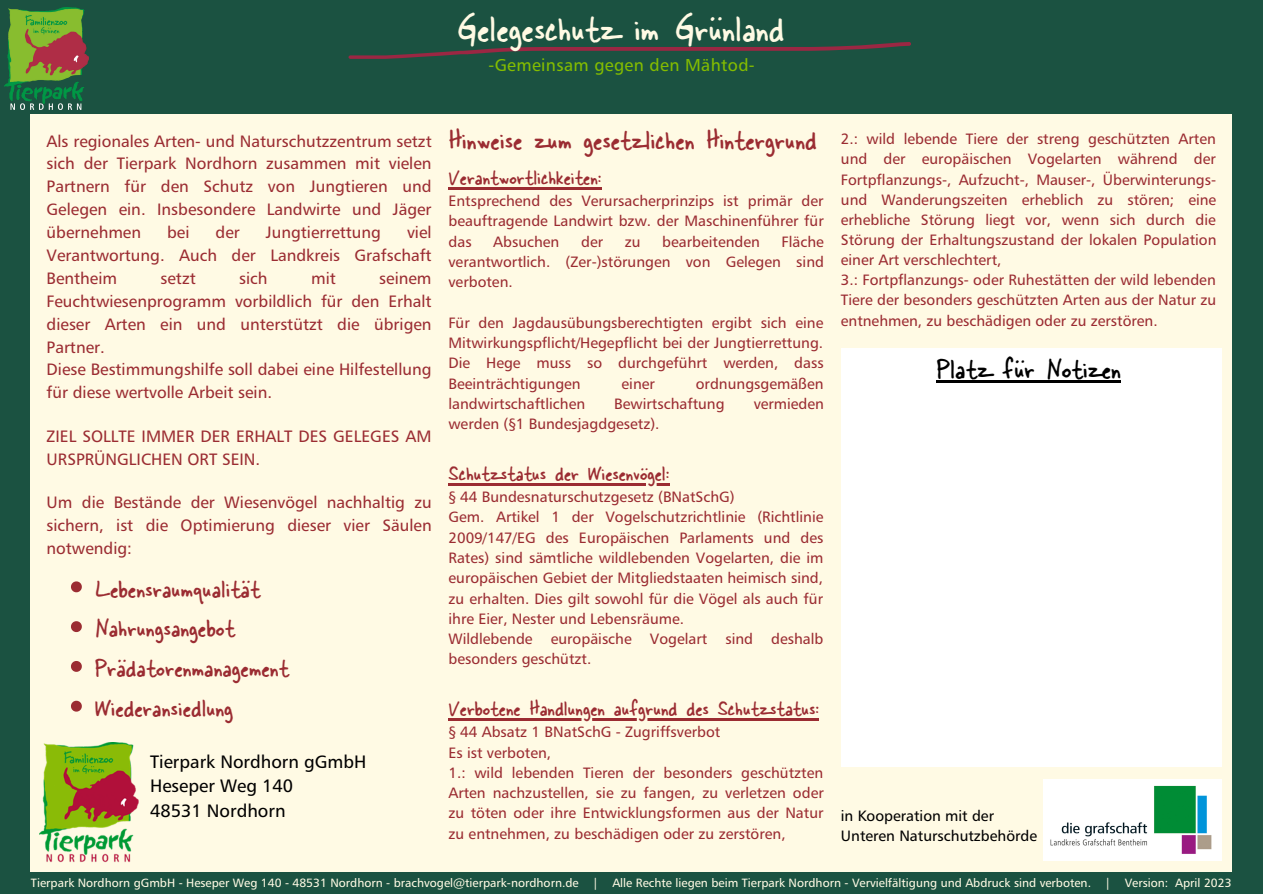
<style>
.page{position:relative;width:1263px;height:894px;background:#fff}
.page>*{position:absolute;margin:0;border:0;box-sizing:border-box;transform-origin:0 0}
.t1{font:42px "Skippy Sharpie";color:#fffae4}
.t2{font:31.5px "Skippy Sharpie";color:#9b2c32}
.t3{font:31.5px "Skippy Sharpie";color:#000}
.t4{font:28.5px/39.8px "Skippy Sharpie";color:#9b2c32}
.t5{font:24px "Skippy Sharpie";color:#9b2c32}
.t6{font:18px/24.8px "Humanist 777 BT Roman B";color:#000}
.t7{font:17.25px "Humanist 777 BT Roman B";letter-spacing:.02em;color:#84bd00}
.t8{font:16.5px/22.8px "Humanist 777 BT Roman B";color:#9b2c32;text-align:justify}
.t9{font:15px/20.2px "Humanist 777 BT Roman B";color:#9b2c32;text-align:justify}
.t10{font:15px/20.2px "Humanist 777 BT Roman B";color:#000}
.t11{font:12px "Humanist 777 BT Roman B";color:#fffae4}
</style>
<div class="page">
<div style="left:0;top:0;width:1263px;height:893px;background:#1b5241"></div>
<img style="left:5px;top:7px;width:84px;height:102px">
<svg style="left:348px;top:42px;width:563px;height:17px"></svg>
<div style="left:30px;top:114px;width:1201px;height:757px;background:#fffae4"></div>
<div style="left:841px;top:348px;width:380px;height:418px;background:#fff"></div>
<img style="left:40px;top:742px;width:99px;height:121px">
<img style="left:1043px;top:779px;width:178px;height:81px">
<hr style="left:448px;top:187px;width:153px;height:2px;background:#9b2c32">
<hr style="left:448px;top:483px;width:221px;height:2px;background:#9b2c32">
<hr style="left:448px;top:718px;width:371px;height:2px;background:#9b2c32">
<hr style="left:937px;top:380px;width:184px;height:3px;background:#000">
<svg style="left:71px;top:581px;width:11px;height:11px"></svg>
<svg style="left:71px;top:621px;width:11px;height:11px"></svg>
<svg style="left:71px;top:661px;width:11px;height:10px"></svg>
<svg style="left:71px;top:700px;width:11px;height:11px"></svg>
<h1 class="t1" style="left:457px;top:-6px;width:329px">Gelegeschutz im Grünland</h1>
<p class="t7" style="left:488px;top:54px;width:268px">-Gemeinsam gegen den Mähtod-</p>
<p class="t8" style="left:47px;top:129px;width:387px">Als regionales Arten- und Naturschutzzentrum setzt sich der Tierpark Nordhorn zusammen mit vielen Partnern für den Schutz von Jungtieren und Gelegen ein. Insbesondere Landwirte und Jäger übernehmen</p>
<p class="t8" style="left:47px;top:220px;width:387px;text-indent:360px">viel Verantwortung. Auch der Landkreis Grafschaft Bentheim</p>
<p class="t8" style="left:167px;top:220px;width:24px">bei</p>
<p class="t8" style="left:216px;top:220px;width:26px">der</p>
<p class="t8" style="left:266px;top:220px;width:117px">Jungtierrettung</p>
<p class="t8" style="left:161px;top:266px;width:37px">setzt</p>
<p class="t8" style="left:239px;top:266px;width:30px">sich</p>
<p class="t8" style="left:311px;top:266px;width:26px">mit</p>
<p class="t8" style="left:47px;top:266px;width:387px;text-align:left;text-indent:333px">seinem Feuchtwiesenprogramm vorbildlich für den Erhalt dieser Arten ein und unterstützt die übrigen Partner.<br>Diese Bestimmungshilfe soll dabei eine Hilfestellung für diese wertvolle Arbeit sein.</p>
<p class="t8" style="left:47px;top:424px;width:386px">ZIEL SOLLTE IMMER DER ERHALT DES GELEGES AM<br>URSPRÜNGLICHEN ORT SEIN.</p>
<p class="t8" style="left:47px;top:490px;width:387px">Um die Bestände der Wiesenvögel nachhaltig zu sichern, ist die Optimierung dieser vier Säulen notwendig:</p>
<h3 class="t4" style="left:95px;top:565px;width:196px">Lebensraumqualität<br>Nahrungsangebot<br>Prädatorenmanagement<br>Wiederansiedlung</h3>
<p class="t6" style="left:150px;top:748px;width:218px">Tierpark Nordhorn gGmbH<br>Heseper Weg 140<br>48531 Nordhorn</p>
<h2 class="t2" style="left:448px;top:114px;width:370px">Hinweise zum gesetzlichen Hintergrund</h2>
<h3 class="t5" style="left:448px;top:157px;width:155px">Verantwortlichkeiten:</h3>
<p class="t9" style="left:448px;top:190px;width:377px">Entsprechend des Verursacherprinzips ist primär der beauftragende Landwirt bzw. der Maschinenführer für das</p>
<p class="t9" style="left:448px;top:231px;width:377px;text-indent:333px">Fläche verantwortlich. (Zer-)störungen von Gelegen sind verboten.</p>
<p class="t9" style="left:448px;top:312px;width:377px">Für den Jagdausübungsberechtigten ergibt sich eine Mitwirkungspflicht/Hegepflicht bei der Jungtierrettung.<br>Die Hege muss so durchgeführt werden, dass Beeinträchtigungen</p>
<p class="t9" style="left:493px;top:231px;width:68px">Absuchen</p>
<p class="t9" style="left:581px;top:231px;width:24px">der</p>
<p class="t9" style="left:625px;top:231px;width:17px">zu</p>
<p class="t9" style="left:662px;top:231px;width:99px">bearbeitenden</p>
<p class="t9" style="left:622px;top:373px;width:35px">einer</p>
<p class="t9" style="left:696px;top:373px;width:129px">ordnungsgemäßen</p>
<p class="t9" style="left:448px;top:393px;width:138px">landwirtschaftlichen</p>
<p class="t9" style="left:614px;top:393px;width:112px">Bewirtschaftung</p>
<p class="t9" style="left:754px;top:393px;width:72px">vermieden</p>
<p class="t9" style="left:448px;top:413px;width:213px">werden (§1 Bundesjagdgesetz).</p>
<h3 class="t5" style="left:448px;top:453px;width:223px">Schutzstatus der Wiesenvögel:</h3>
<p class="t9" style="left:448px;top:486px;width:377px;text-align:left">§ 44 Bundesnaturschutzgesetz (BNatSchG)<br>Gem. Artikel 1 der Vogelschutzrichtlinie (Richtlinie 2009/147/EG des Europäischen Parlaments und des Rates) sind sämtliche wildlebenden Vogelarten, die im europäischen Gebiet der Mitgliedstaaten heimisch sind, zu erhalten. Dies gilt sowohl für die Vögel als auch für ihre Eier, Nester und Lebensräume.<br>Wildlebende europäische Vogelart sind deshalb besonders geschützt.</p>
<h3 class="t5" style="left:448px;top:688px;width:372px">Verbotene Handlungen aufgrund des Schutzstatus:</h3>
<p class="t9" style="left:448px;top:721px;width:377px;text-align:left">§ 44 Absatz 1 BNatSchG - Zugriffsverbot<br>Es ist verboten,<br>1.: wild lebenden Tieren der besonders geschützten Arten nachzustellen, sie zu fangen, zu verletzen oder zu töten oder ihre Entwicklungsformen aus der Natur zu entnehmen, zu beschädigen oder zu zerstören,</p>
<p class="t9" style="left:841px;top:129px;width:377px;text-align:left">2.: wild lebende Tiere der streng geschützten Arten und der europäischen Vogelarten während der Fortpflanzungs-, Aufzucht-, Mauser-, Überwinterungs&shy;und Wanderungszeiten erheblich zu stören; eine erhebliche Störung liegt vor, wenn sich durch die Störung der Erhaltungszustand der lokalen Population einer Art verschlechtert,<br>3.: Fortpflanzungs- oder Ruhestätten der wild lebenden Tiere der besonders geschützten Arten aus der Natur zu entnehmen, zu beschädigen oder zu zerstören.</p>
<h2 class="t3" style="left:937px;top:343px;width:186px">Platz für Notizen</h2>
<p class="t10" style="left:841px;top:805px;width:198px">in Kooperation mit der<br>Unteren Naturschutzbehörde</p>
<p class="t11" style="left:31px;top:875px;width:1202px">Tierpark Nordhorn gGmbH - Heseper Weg 140 - 48531 Nordhorn - brachvogel@tierpark-nordhorn.de | Alle Rechte liegen beim Tierpark Nordhorn - Vervielfältigung und Abdruck sind verboten. | Version: April 2023</p>
</div>
